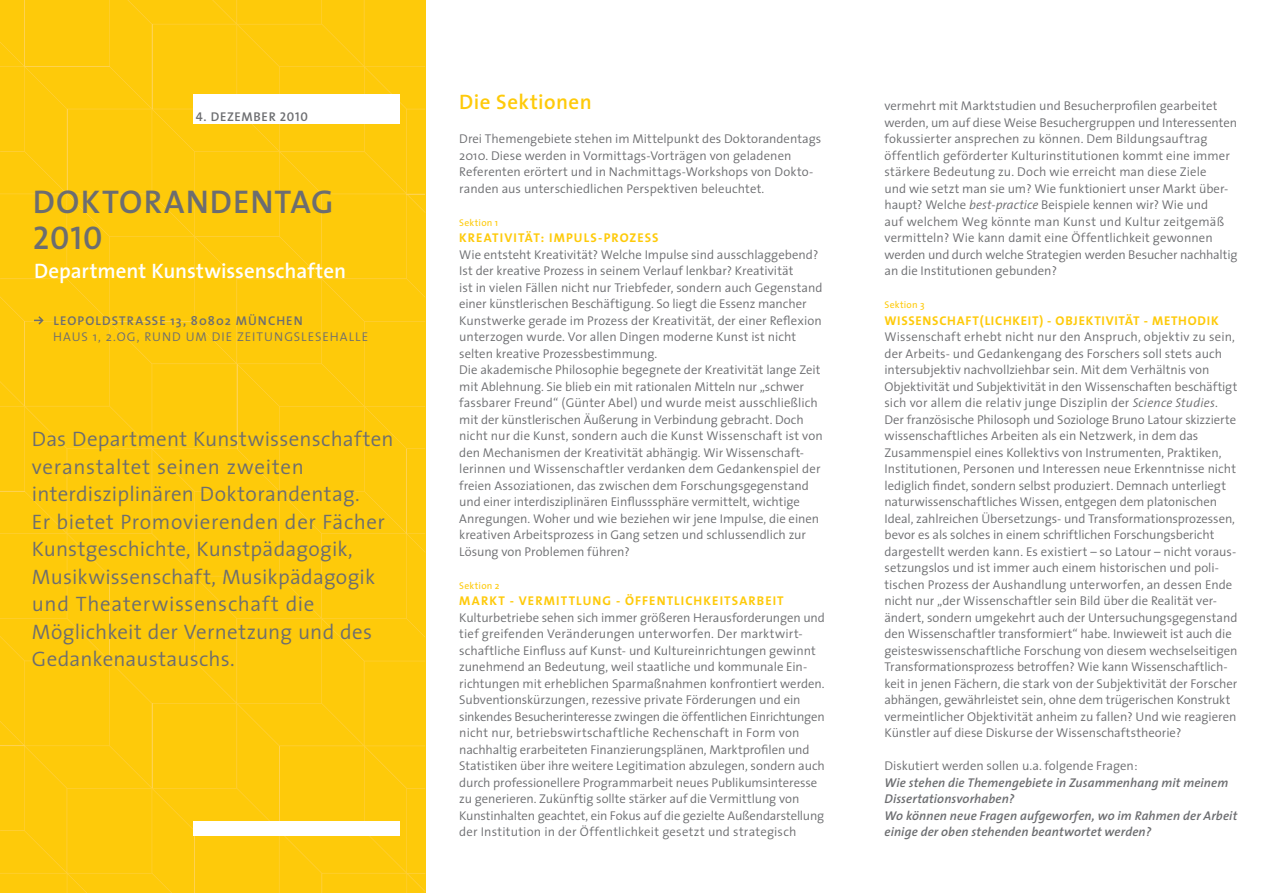
<style>
.page{position:relative;width:1263px;height:893px;background:#fff}
.page>*{position:absolute;margin:0;border:0;box-sizing:border-box;transform-origin:0 0}
.t1{font:600 33px "The Sans";letter-spacing:.03em;color:#6c6d70}
.t2{font:33px "The Sans Semi Bold Caps";color:#6c6d70}
.t3{font:300 21px/27.5px "The Sans";letter-spacing:.015em;color:#6c6d70}
.t4{font:600 21px "The Sans";color:#fff}
.t5{font:600 21px "The Sans";letter-spacing:.02em;color:#feca0a}
.t6{font:300 12.75px/16.5px "The Sans";letter-spacing:-.005em;color:#6c6d70}
.t7{font:italic 600 12.75px/16.5px "The Sans";letter-spacing:.005em;color:#6c6d70}
.t8{font:12.75px "The Sans Bold Caps";letter-spacing:.08em;color:#feca0a}
.t9{font:12.75px "The Sans Bold Caps";letter-spacing:.06em;color:#feca0a}
.t10{font:600 12.75px "The Sans";letter-spacing:.09em;color:#6c6d70}
.t11{font:12.75px "The Sans Semi Bold Caps";letter-spacing:.055em;color:#6c6d70}
.t12{font:9.75px "The Sans";letter-spacing:.02em;color:#feca0a}
.s1{font-style:italic}
</style>
<div class="page">
<div style="left:0;top:0;width:425px;height:893px;background:#feca0a"></div>
<p class="t11" style="left:196px;top:106px;width:113px">4. DEZEMBER 2010</p>
<h1 class="t1" style="left:33px;top:174px;width:302px">DOKTORANDENTAG</h1>
<h1 class="t2" style="left:33px;top:210px;width:71px">2010</h1>
<h2 class="t4" style="left:34px;top:253px;width:314px">Department Kunstwissenschaften</h2>
<p class="t10" style="left:54px;top:310px;width:251px">LEOPOLDSTRASSE 13, 80802 MÜNCHEN</p>
<p class="t6" style="left:53px;top:328px;width:317px">HAUS 1, 2.OG, RUND UM DIE ZEITUNGSLESEHALLE</p>
<p class="t3" style="left:32px;top:425px;width:363px">Das Department Kunstwissenschaften veranstaltet seinen zweiten interdisziplinären Doktorandentag.<br>Er bietet Promovierenden der Fächer Kunstgeschichte, Kunstpädagogik, Musikwissenschaft, Musikpädagogik und Theaterwissenschaft die Möglichkeit der Vernetzung und des Gedankenaustauschs.</p>
<h2 class="t5" style="left:459px;top:84px;width:134px">Die Sektionen</h2>
<p class="t6" style="left:459px;top:130px;width:364px">Drei Themengebiete stehen im Mittelpunkt des Doktorandentags 2010. Diese werden in Vormittags-Vorträgen von geladenen Referenten erörtert und in Nachmittags-Workshops von Dokto&shy;randen aus unterschiedlichen Perspektiven beleuchtet.</p>
<p class="t12" style="left:459px;top:214px;width:40px">Sektion 1</p>
<p class="t8" style="left:459px;top:227px;width:201px">KREATIVITÄT: IMPULS-PROZESS</p>
<p class="t6" style="left:459px;top:246px;width:365px">Wie entsteht Kreativität? Welche Impulse sind ausschlaggebend?<br>Ist der kreative Prozess in seinem Verlauf lenkbar? Kreativität<br>ist in vielen Fällen nicht nur Triebfeder, sondern auch Gegenstand einer künstlerischen Beschäftigung. So liegt die Essenz mancher Kunstwerke gerade im Prozess der Kreativität, der einer Reflexion unterzogen wurde. Vor allen Dingen moderne Kunst ist nicht selten kreative Prozessbestimmung.<br>Die akademische Philosophie begegnete der Kreativität lange Zeit mit Ablehnung. Sie blieb ein mit rationalen Mitteln nur „schwer fassbarer Freund“ (Günter Abel) und wurde meist ausschließlich mit der künstlerischen Äußerung in Verbindung gebracht. Doch nicht nur die Kunst, sondern auch die Kunst Wissenschaft ist von den Mechanismen der Kreativität abhängig. Wir Wissenschaft&shy;lerinnen und Wissenschaftler verdanken dem Gedankenspiel der freien Assoziationen, das zwischen dem Forschungsgegenstand und einer interdisziplinären Einflusssphäre vermittelt, wichtige Anregungen. Woher und wie beziehen wir jene Impulse, die einen kreativen Arbeitsprozess in Gang setzen und schlussendlich zur Lösung von Problemen führen?</p>
<p class="t12" style="left:459px;top:577px;width:42px">Sektion 2</p>
<p class="t8" style="left:459px;top:590px;width:326px">MARKT - VERMITTLUNG - ÖFFENTLICHKEITSARBEIT</p>
<p class="t6" style="left:459px;top:609px;width:367px">Kulturbetriebe sehen sich immer größeren Herausforderungen und tief greifenden Veränderungen unterworfen. Der marktwirt&shy;schaftliche Einfluss auf Kunst- und Kultureinrichtungen gewinnt zunehmend an Bedeutung, weil staatliche und kommunale Ein&shy;richtungen mit erheblichen Sparmaßnahmen konfrontiert werden.<br>Subventionskürzungen, rezessive private Förderungen und ein sinkendes Besucherinteresse zwingen die öffentlichen Einrichtungen nicht nur, betriebswirtschaftliche Rechenschaft in Form von nachhaltig erarbeiteten Finanzierungsplänen, Marktprofilen und Statistiken über ihre weitere Legitimation abzulegen, sondern auch durch professionellere Programmarbeit neues Publikumsinteresse zu generieren. Zukünftig sollte stärker auf die Vermittlung von Kunstinhalten geachtet, ein Fokus auf die gezielte Außendarstellung der Institution in der Öffentlichkeit gesetzt und strategisch</p>
<p class="t6" style="left:884px;top:97px;width:354px">vermehrt mit Marktstudien und Besucherprofilen gearbeitet werden, um auf diese Weise Besuchergruppen und Interessenten fokussierter ansprechen zu können. Dem Bildungsauftrag öffentlich geförderter Kulturinstitutionen kommt eine immer stärkere Bedeutung zu. Doch wie erreicht man diese Ziele<br>und wie setzt man sie um? Wie funktioniert unser Markt über&shy;haupt? Welche <span class="s1">best-practice</span> Beispiele kennen wir? Wie und<br>auf welchem Weg könnte man Kunst und Kultur zeitgemäß vermitteln? Wie kann damit eine Öffentlichkeit gewonnen werden und durch welche Strategien werden Besucher nachhaltig an die Institutionen gebunden?</p>
<p class="t12" style="left:884px;top:297px;width:42px">Sektion 3</p>
<p class="t9" style="left:884px;top:310px;width:336px">WISSENSCHAFT(LICHKEIT) - OBJEKTIVITÄT - METHODIK</p>
<p class="t6" style="left:884px;top:328px;width:354px">Wissenschaft erhebt nicht nur den Anspruch, objektiv zu sein, der Arbeits- und Gedankengang des Forschers soll stets auch intersubjektiv nachvollziehbar sein. Mit dem Verhältnis von Objektivität und Subjektivität in den Wissenschaften beschäftigt sich vor allem die relativ junge Disziplin der <span class="s1">Science Studies</span>.<br>Der französische Philosoph und Soziologe Bruno Latour skizzierte wissenschaftliches Arbeiten als ein Netzwerk, in dem das Zusammenspiel eines Kollektivs von Instrumenten, Praktiken, Institutionen, Personen und Interessen neue Erkenntnisse nicht lediglich findet, sondern selbst produziert. Demnach unterliegt naturwissenschaftliches Wissen, entgegen dem platonischen Ideal, zahlreichen Übersetzungs- und Transformationsprozessen, bevor es als solches in einem schriftlichen Forschungsbericht dargestellt werden kann. Es existiert – so Latour – nicht voraus&shy;setzungslos und ist immer auch einem historischen und poli&shy;tischen Prozess der Aushandlung unterworfen, an dessen Ende nicht nur „der Wissenschaftler sein Bild über die Realität ver&shy;ändert, sondern umgekehrt auch der Untersuchungsgegenstand den Wissenschaftler transformiert“ habe. Inwieweit ist auch die geisteswissenschaftliche Forschung von diesem wechselseitigen Transformationsprozess betroffen? Wie kann Wissenschaftlich&shy;keit in jenen Fächern, die stark von der Subjektivität der Forscher abhängen, gewährleistet sein, ohne dem trügerischen Konstrukt vermeintlicher Objektivität anheim zu fallen? Und wie reagieren Künstler auf diese Diskurse der Wissenschaftstheorie?</p>
<p class="t6" style="left:884px;top:757px;width:255px">Diskutiert werden sollen u.a. folgende Fragen:</p>
<p class="t7" style="left:884px;top:774px;width:354px">Wie stehen die Themengebiete in Zusammenhang mit meinem Dissertationsvorhaben?<br>Wo können neue Fragen aufgeworfen, wo im Rahmen der Arbeit einige der oben stehenden beantwortet werden?</p>
</div>
